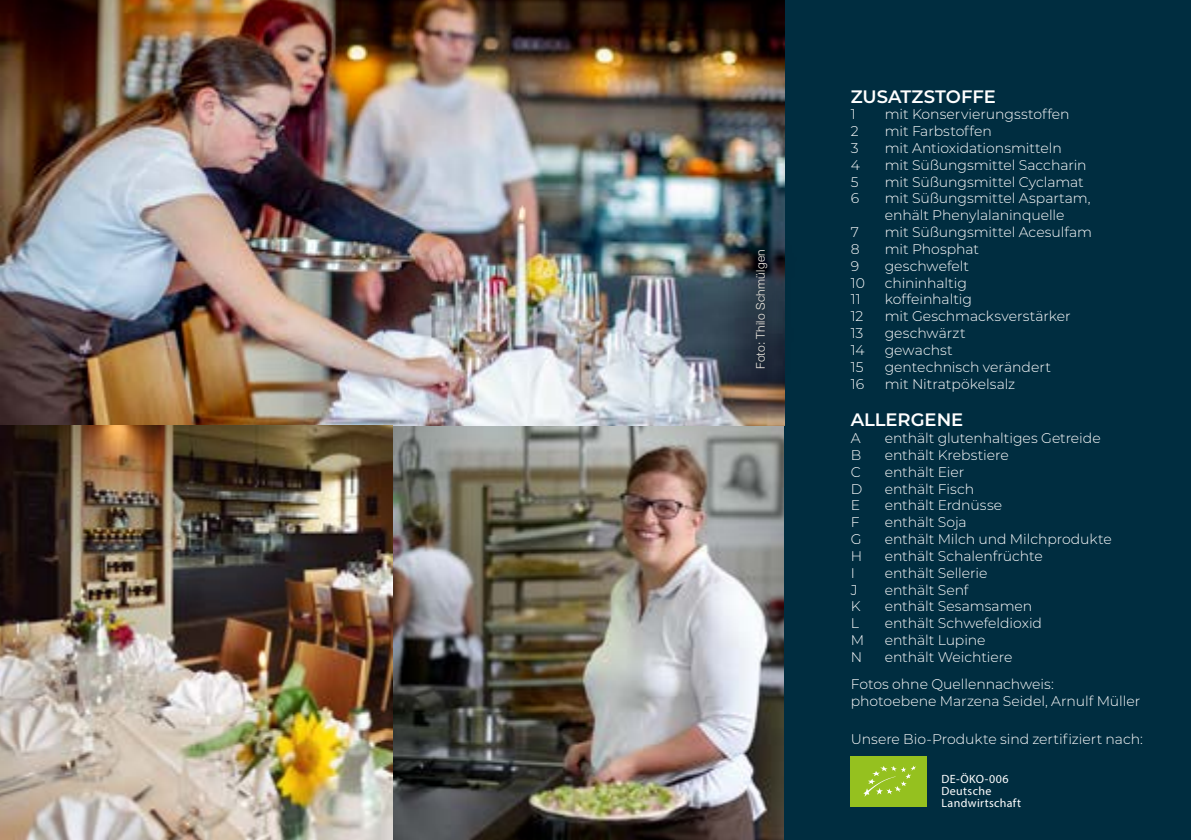
<style>
.page{position:relative;width:1191px;height:840px;background:#fff}
.page>*{position:absolute;margin:0;border:0;box-sizing:border-box;transform-origin:0 0}
.t1{font:600 18px "Montserrat";color:#fff}
.t2{font:300 14px/16.8px "Montserrat";letter-spacing:-.005em;color:#fff}
.t3{font:12px/12px "Myriad Pro";letter-spacing:.03em;color:#fff}
.t4{font:300 12px "Helvetica Neue LT Pro";letter-spacing:.025em;color:#ede8df}
</style>
<div class="page">
<img style="left:392px;top:425px;width:392px;height:414px">
<div style="left:784px;top:0;width:407px;height:839px;background:#002d40"></div>
<img style="left:0;top:0;width:784px;height:425px">
<img style="left:0;top:425px;width:392px;height:414px">
<div style="left:724px;top:222px;width:72px;height:174px;background:#000;opacity:.75"></div>
<div style="left:850px;top:755px;width:77px;height:51px;background:#95c11f"></div>
<svg style="left:863px;top:765px;width:53px;height:31px"></svg>
<p class="t4" style="left:753px;top:369px;width:121px;rotate:-90deg">Foto: Thilo Schmülgen</p>
<p class="t1" style="left:850px;top:83px;width:147px">ZUSATZSTOFFE</p>
<p class="t2" style="left:850px;top:105px;width:6px">1</p>
<p class="t2" style="left:884px;top:105px;width:186px">mit Konservierungsstoffen</p>
<p class="t2" style="left:850px;top:122px;width:9px">2</p>
<p class="t2" style="left:884px;top:122px;width:109px">mit Farbstoffen</p>
<p class="t2" style="left:850px;top:139px;width:9px">3</p>
<p class="t2" style="left:884px;top:139px;width:179px">mit Antioxidationsmitteln</p>
<p class="t2" style="left:850px;top:156px;width:11px">4</p>
<p class="t2" style="left:884px;top:156px;width:203px">mit Süßungsmittel Saccharin</p>
<p class="t2" style="left:850px;top:173px;width:9px">5</p>
<p class="t2" style="left:884px;top:173px;width:201px">mit Süßungsmittel Cyclamat</p>
<p class="t2" style="left:850px;top:189px;width:10px">6</p>
<p class="t2" style="left:884px;top:189px;width:207px">mit Süßungsmittel Aspartam, enhält Phenylalaninquelle</p>
<p class="t2" style="left:850px;top:223px;width:10px">7</p>
<p class="t2" style="left:884px;top:223px;width:209px">mit Süßungsmittel Acesulfam</p>
<p class="t2" style="left:850px;top:240px;width:10px">8</p>
<p class="t2" style="left:884px;top:240px;width:96px">mit Phosphat</p>
<p class="t2" style="left:850px;top:257px;width:10px">9</p>
<p class="t2" style="left:884px;top:257px;width:86px">geschwefelt</p>
<p class="t2" style="left:850px;top:273px;width:16px">10</p>
<p class="t2" style="left:884px;top:273px;width:84px">chininhaltig</p>
<p class="t2" style="left:850px;top:290px;width:11px">11</p>
<p class="t2" style="left:884px;top:290px;width:89px">koffeinhaltig</p>
<p class="t2" style="left:850px;top:307px;width:14px">12</p>
<p class="t2" style="left:884px;top:307px;width:187px">mit Geschmacksverstärker</p>
<p class="t2" style="left:850px;top:324px;width:14px">13</p>
<p class="t2" style="left:884px;top:324px;width:82px">geschwärzt</p>
<p class="t2" style="left:850px;top:341px;width:15px">14</p>
<p class="t2" style="left:884px;top:341px;width:70px">gewachst</p>
<p class="t2" style="left:850px;top:357px;width:14px">15</p>
<p class="t2" style="left:884px;top:357px;width:168px">gentechnisch verändert</p>
<p class="t2" style="left:850px;top:374px;width:15px">16</p>
<p class="t2" style="left:884px;top:374px;width:132px">mit Nitratpökelsalz</p>
<p class="t1" style="left:850px;top:407px;width:114px">ALLERGENE</p>
<p class="t2" style="left:850px;top:429px;width:11px">A</p>
<p class="t2" style="left:884px;top:429px;width:217px">enthält glutenhaltiges Getreide</p>
<p class="t2" style="left:850px;top:446px;width:12px">B</p>
<p class="t2" style="left:884px;top:446px;width:126px">enthält Krebstiere</p>
<p class="t2" style="left:850px;top:462px;width:12px">C</p>
<p class="t2" style="left:884px;top:462px;width:81px">enthält Eier</p>
<p class="t2" style="left:850px;top:479px;width:13px">D</p>
<p class="t2" style="left:884px;top:479px;width:91px">enthält Fisch</p>
<p class="t2" style="left:850px;top:496px;width:11px">E</p>
<p class="t2" style="left:884px;top:496px;width:119px">enthält Erdnüsse</p>
<p class="t2" style="left:850px;top:513px;width:10px">F</p>
<p class="t2" style="left:884px;top:513px;width:84px">enthält Soja</p>
<p class="t2" style="left:850px;top:530px;width:12px">G</p>
<p class="t2" style="left:884px;top:530px;width:229px">enthält Milch und Milchprodukte</p>
<p class="t2" style="left:850px;top:546px;width:13px">H</p>
<p class="t2" style="left:884px;top:546px;width:160px">enthält Schalenfrüchte</p>
<p class="t2" style="left:850px;top:563px;width:6px">I</p>
<p class="t2" style="left:884px;top:563px;width:104px">enthält Sellerie</p>
<p class="t2" style="left:850px;top:580px;width:8px">J</p>
<p class="t2" style="left:884px;top:580px;width:85px">enthält Senf</p>
<p class="t2" style="left:850px;top:597px;width:11px">K</p>
<p class="t2" style="left:884px;top:597px;width:149px">enthält Sesamsamen</p>
<p class="t2" style="left:850px;top:614px;width:10px">L</p>
<p class="t2" style="left:884px;top:614px;width:159px">enthält Schwefeldioxid</p>
<p class="t2" style="left:850px;top:630px;width:15px">M</p>
<p class="t2" style="left:884px;top:630px;width:102px">enthält Lupine</p>
<p class="t2" style="left:850px;top:647px;width:13px">N</p>
<p class="t2" style="left:850px;top:642px;width:205px;line-height:27.6px;text-align:center">enthält Weichtiere<br>Fotos ohne Quellennachweis:</p>
<p class="t2" style="left:850px;top:692px;width:291px">photoebene Marzena Seidel, Arnulf Müller</p>
<p class="t2" style="left:850px;top:729px;width:294px">Unsere Bio-Produkte sind zertifiziert nach:</p>
<p class="t3" style="left:941px;top:772px;width:81px">DE-ÖKO-006<br>Deutsche<br>Landwirtschaft</p>
</div>
